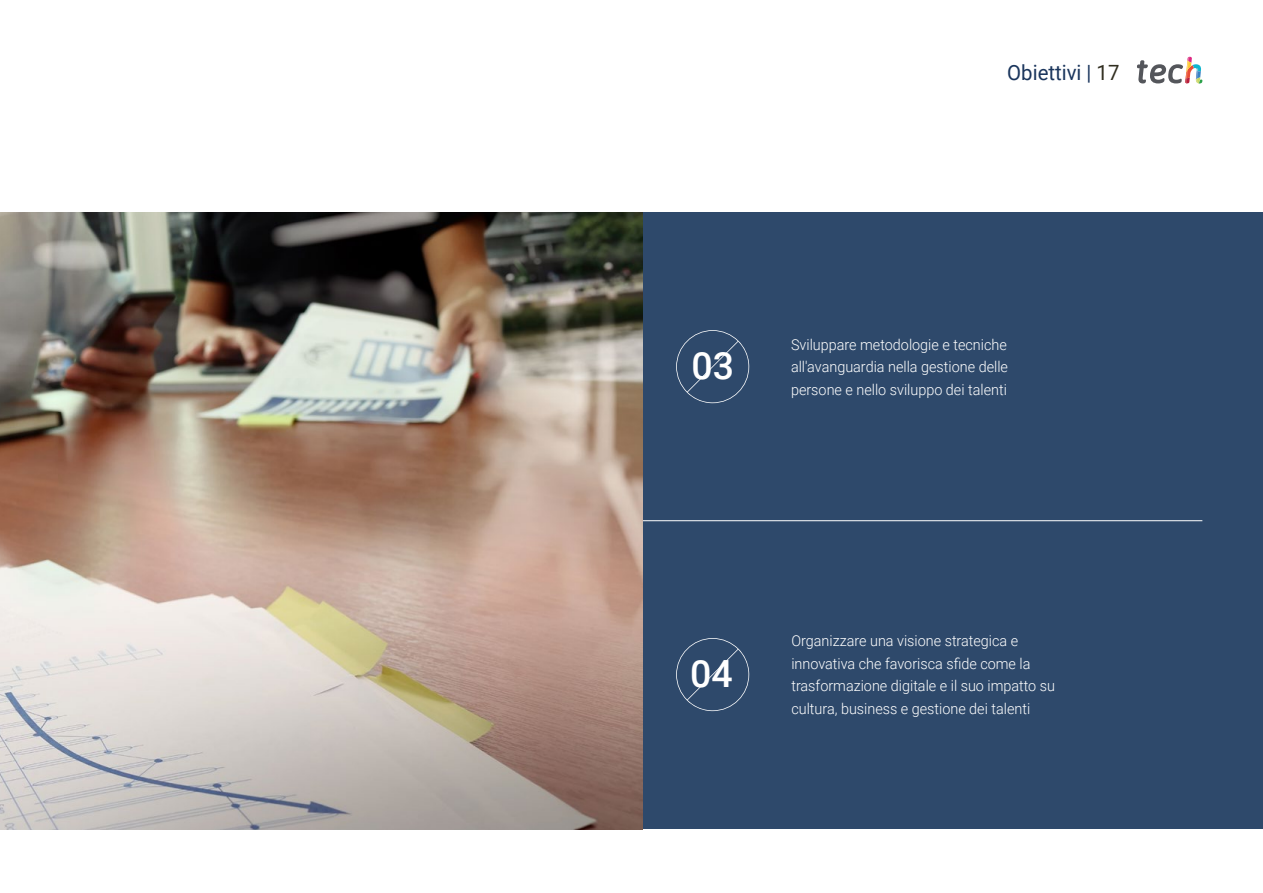
<style>
.page{position:relative;width:1263px;height:893px;background:#fff}
.page>*{position:absolute;margin:0;border:0;box-sizing:border-box;transform-origin:0 0}
.t1{font:500 37.5px "Roboto";color:#fff}
.t2{font:21px "Roboto";color:#1a355c}
.t3{font:300 15px/22.5px "Roboto";color:#fff;text-align:justify;scale:.96 1}
.s1{color:#312e20}
</style>
<div class="page">
<div style="left:642px;top:213px;width:621px;height:616px;background:#2e496b"></div>
<svg style="left:1137px;top:57px;width:65px;height:27px"></svg>
<svg style="left:676px;top:330px;width:73px;height:73px"></svg>
<svg style="left:676px;top:638px;width:73px;height:73px"></svg>
<hr style="left:0;top:520px;width:1202px;height:1px;background:#fff">
<img style="left:0;top:213px;width:642px;height:616px">
<h2 class="t2" style="left:1007px;top:57px;width:114px">Obiettivi | <span class="s1">17</span></h2>
<h1 class="t1" style="left:691px;top:340px;width:44px">03</h1>
<p class="t3" style="left:791px;top:333px;width:227px">Sviluppare metodologie e tecniche all'avanguardia nella gestione delle persone e nello sviluppo dei talenti</p>
<h1 class="t1" style="left:690px;top:648px;width:44px">04</h1>
<p class="t3" style="left:791px;top:629px;width:276px;text-align:left">Organizzare una visione strategica e innovativa che favorisca sfide come la trasformazione digitale e il suo impatto su cultura, business e gestione dei talenti</p>
</div>
